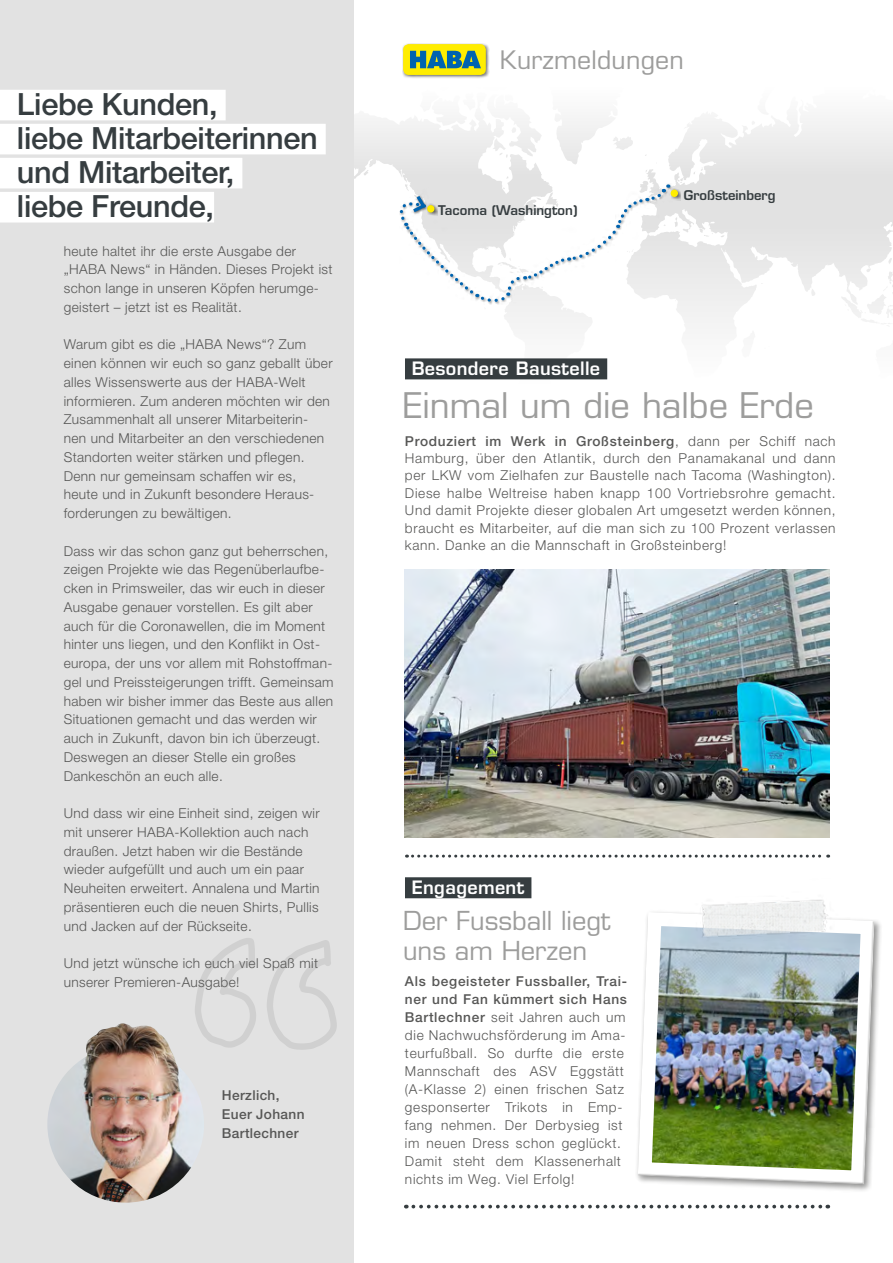
<style>
.page{position:relative;width:893px;height:1263px;background:#fff}
.page>*{position:absolute;margin:0;border:0;box-sizing:border-box;transform-origin:0 0}
.t1{font:34.5px "Eurostile LTCE";color:#9d9d9c}
.t2{font:500 30.6px/34px "Helvetica Neue LT Pro";letter-spacing:-.01em;color:#363d40}
.t3{font:25.5px/30px "Eurostile LTCE";color:#9d9d9c}
.t4{font:24.9px "Eurostile LTCE";letter-spacing:.01em;color:#9d9d9c}
.t5{font:600 18px "Eurostile LTCE";letter-spacing:.02em;color:#fff}
.t6{font:300 13.65px/18.8px "Helvetica Neue LT Pro";letter-spacing:.025em;color:#575756}
.t7{font:300 13.65px/18px "Helvetica Neue LT Pro";letter-spacing:.05em;color:#575756}
.t8{font:500 13.65px/18.8px "Helvetica Neue LT Pro";letter-spacing:.025em;color:#575756}
.t9{font:600 13.05px "Eurostile LTCE";color:#363d40}
.s1{font-weight:500}
</style>
<div class="page">
<svg style="left:354px;top:176px;width:539px;height:48px;fill:#e2e2e2"></svg>
<svg style="left:354px;top:49px;width:539px;height:127px"></svg>
<div style="left:670px;top:188px;width:11px;height:13px;background:#1d1d1b;opacity:.75"></div>
<div style="left:671px;top:190px;width:7px;height:7px;background:#ffed00;border-radius:50%"></div>
<div style="left:399px;top:184px;width:273px;height:121px;background:#1d1d1b;opacity:.75"></div>
<svg style="left:398px;top:183px;width:272px;height:118px"></svg>
<div style="left:0;top:0;width:354px;height:1263px;background:#e2e2e2"></div>
<svg style="left:406px;top:854px;width:423px;height:3px"></svg>
<div style="left:405px;top:358px;width:202px;height:21px;background:#363d40"></div>
<div style="left:405px;top:877px;width:126px;height:21px;background:#363d40"></div>
<img style="left:405px;top:570px;width:424px;height:267px">
<div style="left:0;top:90px;width:226px;height:30px;background:#fff"></div>
<div style="left:0;top:124px;width:326px;height:30px;background:#fff"></div>
<div style="left:0;top:158px;width:242px;height:30px;background:#fff"></div>
<div style="left:0;top:192px;width:214px;height:30px;background:#fff"></div>
<div style="left:402px;top:43px;width:87px;height:35px;background:#1d1d1b;opacity:.6"></div>
<div style="left:403px;top:44px;width:83px;height:31px;background:#ffed00;border-radius:6px"></div>
<svg style="left:410px;top:51px;width:71px;height:17px"></svg>
<svg style="left:413px;top:1205px;width:415px;height:3px"></svg>
<svg style="left:195px;top:938px;width:61px;height:110px"></svg>
<svg style="left:267px;top:940px;width:70px;height:110px"></svg>
<div style="left:635px;top:909px;width:248px;height:283px;background:#1d1d1b;opacity:.5"></div>
<svg style="left:635px;top:909px;width:246px;height:278px"></svg>
<img style="left:636px;top:912px;width:240px;height:274px">
<img style="left:657px;top:899px;width:214px;height:58px">
<img style="left:47px;top:1046px;width:157px;height:156px;border-radius:78px">
<img style="left:85px;top:1023px;width:94px;height:59px">
<h2 class="t2" style="left:17px;top:86px;width:302px">Liebe Kunden,<br>liebe Mitarbeiterinnen und Mitarbeiter,<br>liebe Freunde,</h2>
<p class="t6" style="left:64px;top:241px;width:270px">heute haltet ihr die erste Ausgabe der „HABA News“ in Händen. Dieses Projekt ist schon lange in unseren Köpfen herumge&shy;geistert – jetzt ist es Realität.</p>
<p class="t6" style="left:64px;top:335px;width:270px">Warum gibt es die „HABA News“? Zum einen können wir euch so ganz geballt über alles Wissenswerte aus der HABA-Welt informieren. Zum anderen möchten wir den Zusammenhalt all unserer Mitarbeiterin&shy;nen und Mitarbeiter an den verschiedenen Standorten weiter stärken und pflegen.<br>Denn nur gemeinsam schaffen wir es, heute und in Zukunft besondere Heraus&shy;forderungen zu bewältigen.</p>
<p class="t6" style="left:64px;top:541px;width:271px">Dass wir das schon ganz gut beherrschen, zeigen Projekte wie das Regenüberlaufbe&shy;cken in Primsweiler, das wir euch in dieser Ausgabe genauer vorstellen. Es gilt aber auch für die Coronawellen, die im Moment hinter uns liegen, und den Konflikt in Ost&shy;europa, der uns vor allem mit Rohstoffman&shy;gel und Preissteigerungen trifft. Gemeinsam haben wir bisher immer das Beste aus allen Situationen gemacht und das werden wir auch in Zukunft, davon bin ich überzeugt.<br>Deswegen an dieser Stelle ein großes Dankeschön an euch alle.</p>
<p class="t6" style="left:64px;top:804px;width:257px">Und dass wir eine Einheit sind, zeigen wir mit unserer HABA-Kollektion auch nach draußen. Jetzt haben wir die Bestände wieder aufgefüllt und auch um ein paar Neuheiten erweitert. Annalena und Martin präsentieren euch die neuen Shirts, Pullis und Jacken auf der Rückseite.</p>
<p class="t6" style="left:64px;top:954px;width:256px">Und jetzt wünsche ich euch viel Spaß mit unserer Premieren-Ausgabe!</p>
<p class="t8" style="left:222px;top:1086px;width:84px">Herzlich,<br>Euer Johann<br>Bartlechner</p>
<h3 class="t4" style="left:500px;top:45px;width:185px">Kurzmeldungen</h3>
<p class="t9" style="left:438px;top:202px;width:141px">Tacoma (Washington)</p>
<h3 class="t5" style="left:412px;top:357px;width:190px">Besondere Baustelle</h3>
<p class="t9" style="left:684px;top:187px;width:93px">Großsteinberg</p>
<h1 class="t1" style="left:403px;top:385px;width:412px">Einmal um die halbe Erde</h1>
<p class="t6" style="left:405px;top:432px;width:432px;line-height:17.4px;text-align:justify"><span class="s1">Produziert im Werk in Großsteinberg</span>, dann per Schiff nach Hamburg, über den Atlantik, durch den Panamakanal und dann per LKW vom Zielhafen zur Baustelle nach Tacoma (Washington).<br>Diese halbe Weltreise haben knapp 100 Vortriebsrohre gemacht.<br>Und damit Projekte dieser globalen Art umgesetzt werden können, braucht es Mitarbeiter, auf die man sich zu 100 Prozent verlassen kann. Danke an die Mannschaft in Großsteinberg!</p>
<h3 class="t5" style="left:412px;top:876px;width:114px">Engagement</h3>
<h3 class="t3" style="left:403px;top:905px;width:209px">Der Fussball liegt uns am Herzen</h3>
<p class="t7" style="left:405px;top:972px;width:224px"><span class="s1">Als begeisteter Fussballer, Trai&shy;ner und Fan kümmert sich Hans<br>Bartlechner</span> seit Jahren auch um die Nachwuchsförderung im Ama&shy;teurfußball. So durfte die erste<br>Mannschaft des ASV Eggstätt (A-Klasse 2) einen frischen Satz gesponserter Trikots in Emp&shy;fang nehmen. Der Derbysieg ist im neuen Dress schon geglückt.<br>Damit steht dem Klassenerhalt nichts im Weg. Viel Erfolg!</p>
</div>
